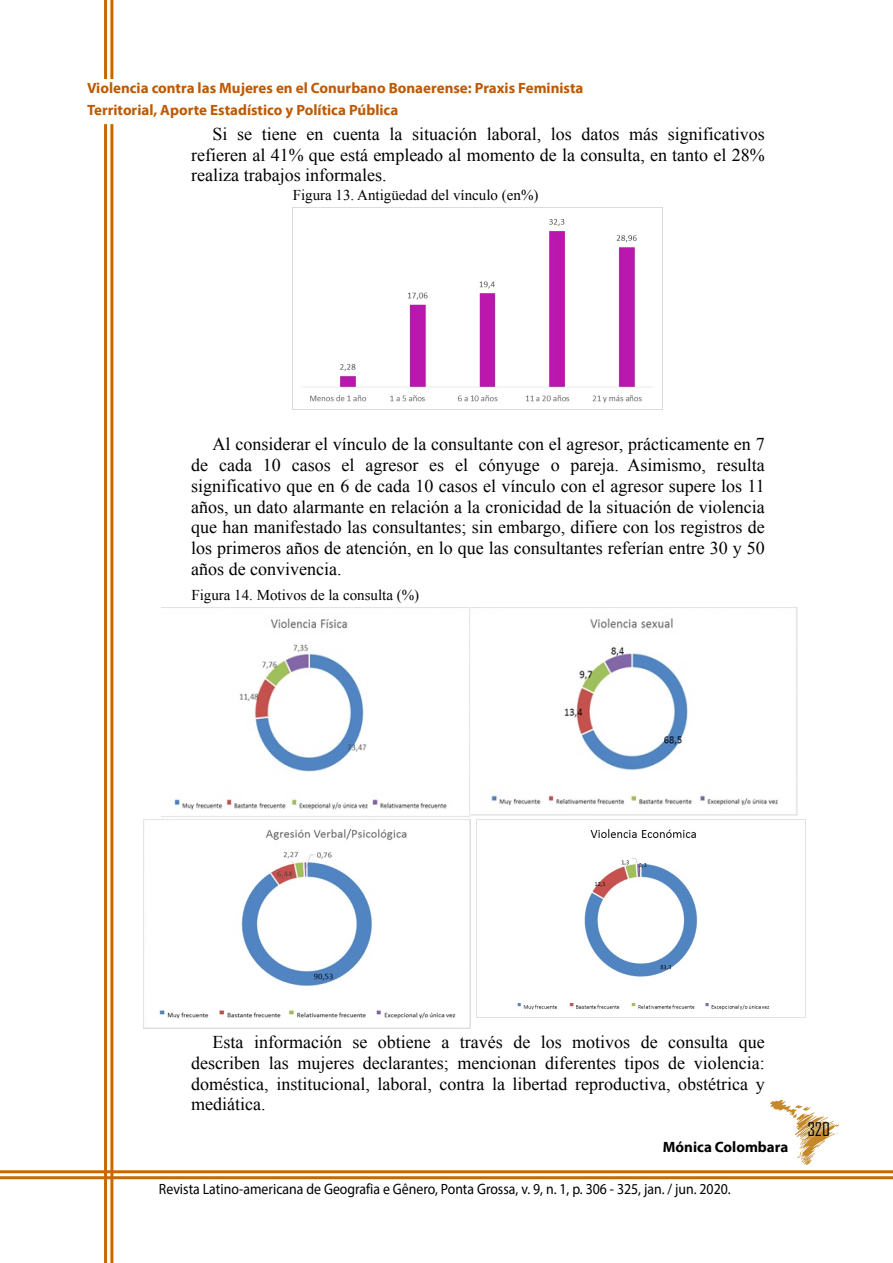
<style>
.page{position:relative;width:893px;height:1263px;background:#fff}
.page>*{position:absolute;margin:0;border:0;box-sizing:border-box;transform-origin:0 0}
.t1{font:18px/20.7px "Times New Roman";color:#000;text-align:justify}
.t2{font:18px "Agency FB";color:#000}
.t3{font:700 15px/22.5px "Myriad Pro";color:#bf5900}
.t4{font:15px "Myriad Pro";color:#000;scale:.92 1}
.t5{font:15px "Times New Roman";color:#000}
.t6{font:700 15px "Myriad Pro";color:#000}
</style>
<div class="page">
<hr style="left:110px;top:0;width:3px;height:1263px;background:#c56902">
<hr style="left:104px;top:0;width:3px;height:1263px;background:#c56902">
<hr style="left:0;top:1176px;width:893px;height:3px;background:#c56902">
<hr style="left:0;top:1170px;width:893px;height:3px;background:#c56902">
<div style="left:86px;top:81px;width:518px;height:42px;background:#fff"></div>
<img style="left:770px;top:1100px;width:69px;height:64px">
<img style="left:292px;top:207px;width:371px;height:203px">
<img style="left:471px;top:607px;width:326px;height:209px">
<img style="left:476px;top:819px;width:329px;height:199px">
<img style="left:144px;top:819px;width:327px;height:209px">
<img style="left:161px;top:607px;width:309px;height:210px">
<p class="t3" style="left:87px;top:78px;width:498px">Violencia contra las Mujeres en el Conurbano Bonaerense: Praxis Feminista<br>Territorial, Aporte Estadístico y Política Pública</p>
<p class="t1" style="left:191px;top:124px;width:575px;text-indent:21px">Si se tiene en cuenta la situación laboral, los datos más significativos refieren al 41% que está empleado al momento de la consulta, en tanto el 28% realiza trabajos informales.</p>
<p class="t5" style="left:293px;top:187px;width:247px">Figura 13. Antigüedad del vínculo (en%)</p>
<p class="t1" style="left:191px;top:434px;width:575px;text-indent:21px">Al considerar el vínculo de la consultante con el agresor, prácticamente en 7 de cada 10 casos el agresor es el cónyuge o pareja. Asimismo, resulta significativo que en 6 de cada 10 casos el vínculo con el agresor supere los 11 años, un dato alarmante en relación a la cronicidad de la situación de violencia que han manifestado las consultantes; sin embargo, difiere con los registros de los primeros años de atención, en lo que las consultantes referían entre 30 y 50 años de convivencia.</p>
<p class="t5" style="left:191px;top:587px;width:229px">Figura 14. Motivos de la consulta (%)</p>
<p class="t1" style="left:191px;top:1032px;width:575px;text-indent:21px">Esta información se obtiene a través de los motivos de consulta que describen las mujeres declarantes; mencionan diferentes tipos de violencia: doméstica, institucional, laboral, contra la libertad reproductiva, obstétrica y mediática.</p>
<p class="t6" style="left:663px;top:1140px;width:127px">Mónica Colombara</p>
<p class="t4" style="left:159px;top:1183px;width:623px">Revista Latino-americana de Geografia e Gênero, Ponta Grossa, v. 9, n. 1, p. 306 - 325, jan. / jun. 2020.</p>
<p class="t2" style="left:807px;top:1118px;width:24px">320</p>
</div>
